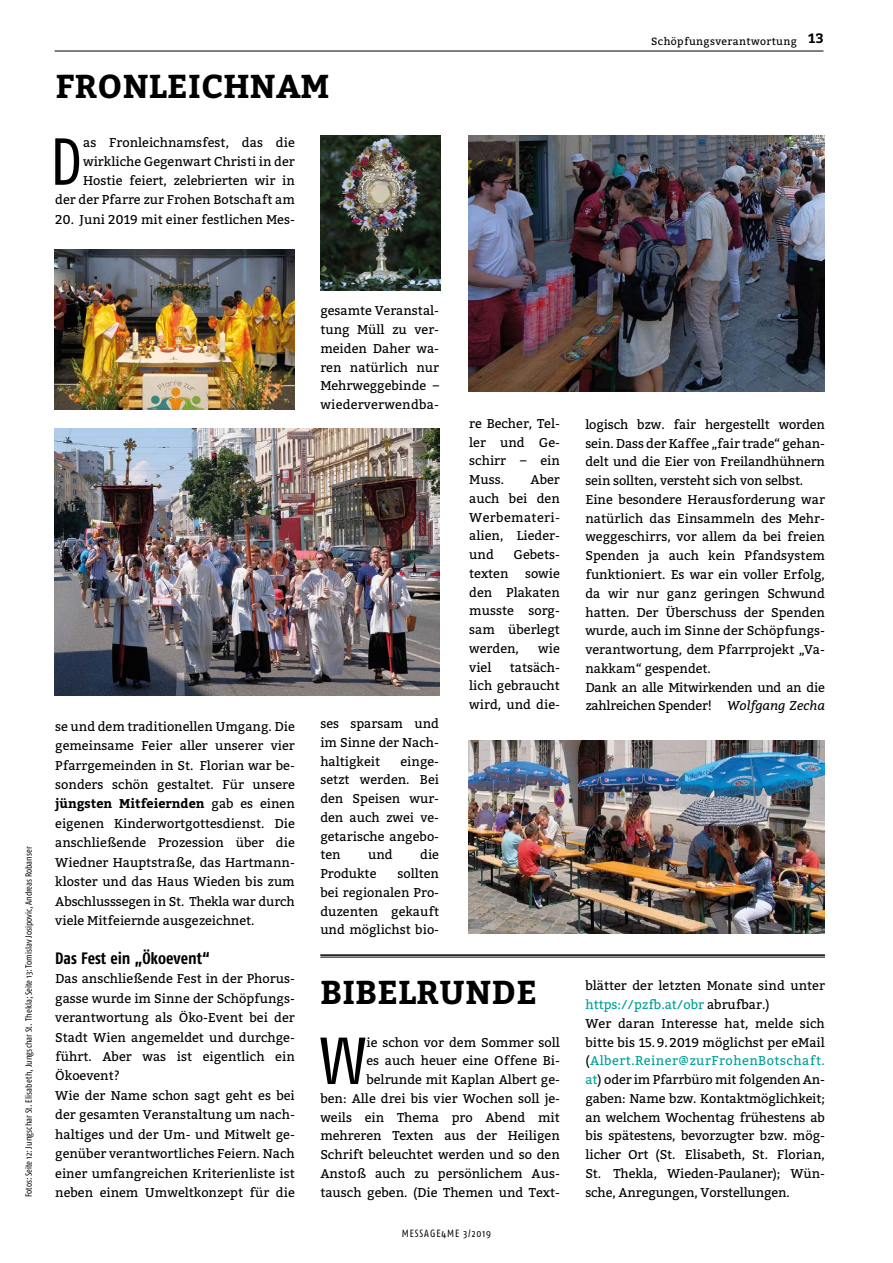
<style>
.page{position:relative;width:893px;height:1263px;background:#fff}
.page>*{position:absolute;margin:0;border:0;box-sizing:border-box;transform-origin:0 0}
.t1{font:66.3px "Fago Co Caps";color:#000}
.t2{font:700 33px "Bitter";letter-spacing:.01em;color:#000}
.t3{font:700 16.5px "Fago Co";color:#000}
.t4{font:700 13.5px "Bitter";color:#000}
.t5{font:12.75px/18.8px "Bitter";color:#000;text-align:justify}
.t6{font:10.5px "Bitter";letter-spacing:.035em;color:#000}
.t7{font:10.5px "Fago Co";letter-spacing:.09em;color:#000}
.t8{font:9px "Fago Co";color:#000}
.s1{font-weight:700}
.s2{font-style:italic}
.s3{color:#00a097}
</style>
<div class="page">
<hr style="left:55px;top:51px;width:768px;height:1px;background:#000">
<hr style="left:320px;top:954px;width:505px;height:2px;background:#000">
<hr style="left:320px;top:957px;width:505px;height:1px;background:#000">
<img style="left:55px;top:250px;width:239px;height:159px">
<img style="left:55px;top:428px;width:384px;height:268px">
<img style="left:469px;top:135px;width:356px;height:256px">
<img style="left:469px;top:740px;width:356px;height:193px">
<img style="left:320px;top:135px;width:120px;height:155px">
<h2 class="t2" style="left:55px;top:61px;width:276px">FRONLEICHNAM</h2>
<p class="t5" style="left:55px;top:133px;width:241px;text-align:right">as Fronleichnamsfest, das die wirkliche Gegenwart Christi in der Hostie feiert, zelebrierten wir in<br>der der Pfarre zur Frohen Botschaft am</p>
<p class="t5" style="left:55px;top:210px;width:241px">20. Juni 2019 mit einer festlichen Mes-</p>
<h1 class="t1" style="left:49px;top:124px;width:35px">D</h1>
<p class="t6" style="left:651px;top:35px;width:141px">Schöpfungsverantw rtun</p>
<p class="t6" style="left:724px;top:35px;width:74px">Ostersonntag</p>
<p class="t4" style="left:808px;top:28px;width:17px">13</p>
<p class="t8" style="left:24px;top:1197px;width:352px;rotate:-90deg">Fotos: Seite 12: Jungschar St. Elisabeth, Jungschar St. Thekla; Seite 13: Tomislav Josipovic, Andreas Robanser</p>
<p class="t5" style="left:320px;top:302px;width:120px">gesamte Veranstal&shy;tung Müll zu ver&shy;meiden Daher wa&shy;ren natürlich nur Mehrweggebinde – wiederverwendba-</p>
<p class="t5" style="left:469px;top:414px;width:92px">re Becher, Tel&shy;ler und Ge&shy;schirr – ein Muss.</p>
<p class="t5" style="left:469px;top:470px;width:92px;text-indent:61px">Aber auch bei den Werbemateri&shy;alien, Lieder&shy;und</p>
<p class="t5" style="left:513px;top:545px;width:48px">Gebets-</p>
<p class="t5" style="left:469px;top:564px;width:92px;text-indent:56px">sowie den Plakaten musste sorg&shy;sam überlegt werden,</p>
<p class="t5" style="left:469px;top:564px;width:41px">texten</p>
<p class="t5" style="left:538px;top:639px;width:23px">wie</p>
<p class="t5" style="left:469px;top:658px;width:24px">viel</p>
<p class="t5" style="left:469px;top:658px;width:92px;text-indent:41px">tatsäch&shy;lich gebraucht wird, und die-</p>
<p class="t5" style="left:320px;top:714px;width:120px">ses sparsam und im Sinne der Nach&shy;haltigkeit</p>
<p class="t5" style="left:55px;top:717px;width:241px;line-height:19.5px">se und dem traditionellen Umgang. Die gemeinsame Feier aller unserer vier Pfarrgemeinden in St. Florian war be&shy;sonders schön gestaltet. Für unsere <span class="s1">jüngsten Mitfeiernden</span> gab es einen eigenen Kinderwortgottesdienst. Die anschließende Prozession über die Wiedner Hauptstraße, das Hartmann&shy;kloster und das Haus Wieden bis zum Abschlusssegen in St. Thekla war durch viele Mitfeiernde ausgezeichnet.</p>
<p class="t3" style="left:55px;top:948px;width:156px">Das Fest ein „Ökoevent“</p>
<p class="t5" style="left:55px;top:969px;width:241px;line-height:19.5px;text-align:left">Das anschließende Fest in der Phorus&shy;gasse wurde im Sinne der Schöpfungs&shy;verantwortung als Öko-Event bei der Stadt Wien angemeldet und durchge&shy;führt. Aber was ist eigentlich ein Ökoevent?<br>Wie der Name schon sagt geht es bei der gesamten Veranstaltung um nach&shy;haltiges und der Um- und Mitwelt ge&shy;genüber verantwortliches Feiern. Nach einer umfangreichen Kriterienliste ist neben einem Umweltkonzept für die</p>
<h2 class="t2" style="left:320px;top:967px;width:218px">BIBELRUNDE</h2>
<p class="t5" style="left:320px;top:752px;width:120px;text-indent:80px">einge&shy;setzt werden. Bei den Speisen wur&shy;den auch zwei ve&shy;getarische angebo&shy;ten</p>
<p class="t5" style="left:368px;top:846px;width:26px">und</p>
<p class="t5" style="left:420px;top:846px;width:20px">die</p>
<p class="t5" style="left:320px;top:864px;width:58px">Produkte</p>
<p class="t5" style="left:320px;top:864px;width:120px;text-indent:77px">sollten bei regionalen Pro&shy;duzenten gekauft und möglichst bio-</p>
<p class="t5" style="left:320px;top:1033px;width:241px;text-align:right">ie schon vor dem Sommer soll<br>es auch heuer eine Offene Bi&shy;belrunde mit Kaplan Albert ge-<br>ben: Alle drei bis vier Wochen soll je&shy;weils ein Thema pro Abend mit mehreren Texten aus der Heiligen<br>Schrift beleuchtet werden und so den<br>Anstoß auch zu persönlichem Aus&shy;tausch geben. (Die Themen und Text-</p>
<h1 class="t1" style="left:319px;top:1023px;width:49px">W</h1>
<p class="t7" style="left:402px;top:1227px;width:91px">MESSAGE4ME 3/2019</p>
<p class="t5" style="left:585px;top:415px;width:241px;text-align:left">logisch bzw. fair hergestellt worden sein. Dass der Kaffee „fair trade“ gehan&shy;delt und die Eier von Freilandhühnern sein sollten, versteht sich von selbst.<br>Eine besondere Herausforderung war natürlich das Einsammeln des Mehr&shy;weggeschirrs, vor allem da bei freien Spenden ja auch kein Pfandsystem funktioniert. Es war ein voller Erfolg, da wir nur ganz geringen Schwund hatten. Der Überschuss der Spenden wurde, auch im Sinne der Schöpfungs&shy;verantwortung, dem Pfarrprojekt „Va&shy;nakkam“ gespendet.<br>Dank an alle Mitwirkenden und an die zahlreichen Spender! <span class="s2">Wolfgang Zecha</span></p>
<p class="t5" style="left:585px;top:977px;width:241px;text-align:left">blätter der letzten Monate sind unter <span class="s3">https://pzfb.at/obr</span> abrufbar.)<br>Wer daran Interesse hat, melde sich bitte bis 15.9.2019 möglichst per eMail (<span class="s3">Albert.Reiner@zurFrohenBotschaft. at</span>) oder im Pfarrbüro mit folgenden An&shy;gaben: Name bzw. Kontaktmöglichkeit; an welchem Wochentag frühestens ab bis spätestens, bevorzugter bzw. mög&shy;licher Ort (St. Elisabeth, St. Florian, St. Thekla, Wieden-Paulaner); Wün&shy;sche, Anregungen, Vorstellungen.</p>
</div>
